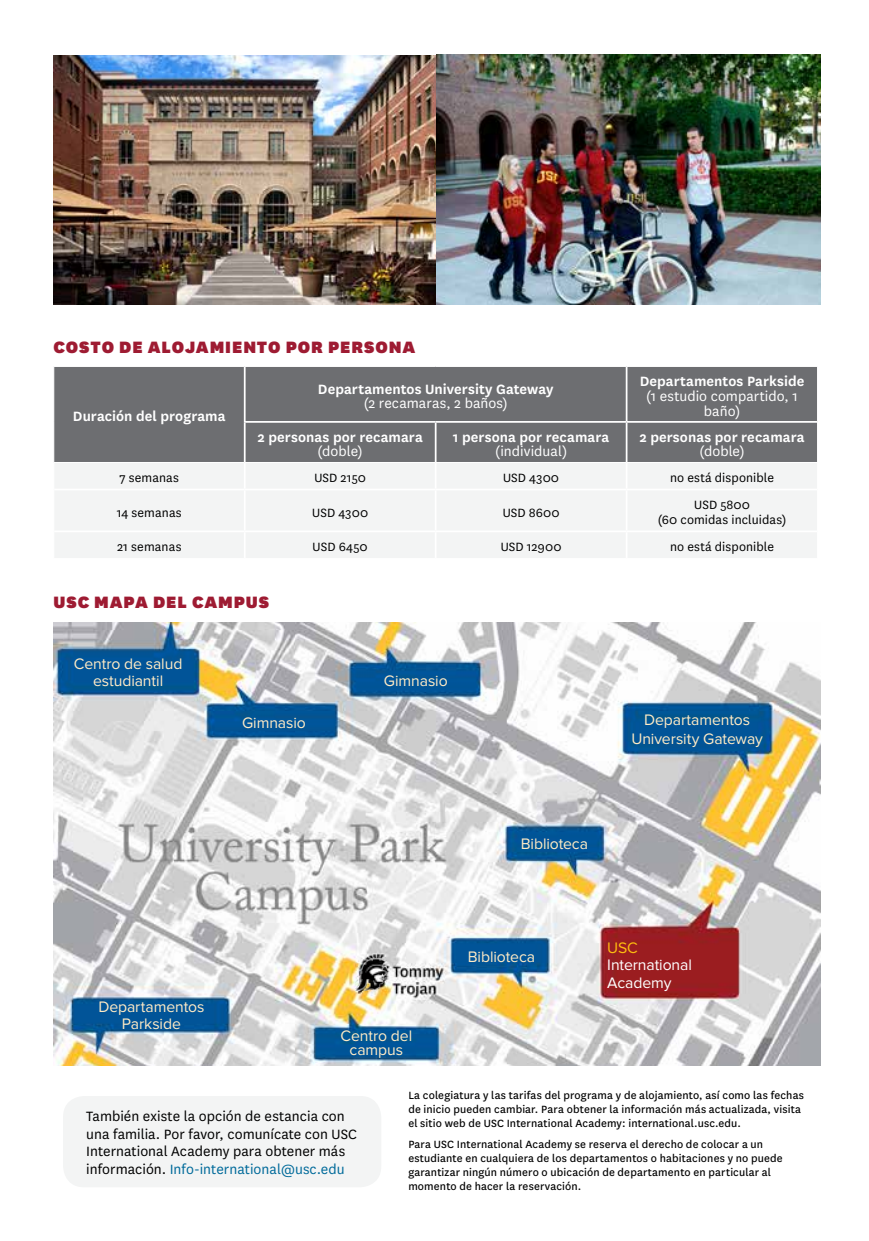
<style>
.page{position:relative;width:869px;height:1241px;background:#fff}
.page>*{position:absolute;margin:0;border:0;box-sizing:border-box;transform-origin:0 0}
.t1{font:900 19.25px "National";letter-spacing:.05em;color:#9e1b32}
.t2{font:15.75px/17.5px "National";letter-spacing:.005em;color:#000}
.t3{font:600 15.75px "National";letter-spacing:.005em;color:#fff}
.t4{font:15.75px/17.5px "Proxima Nova";letter-spacing:-.005em;color:#ffebc5;text-align:center}
.t5{font:15.75px/14.9px "National";letter-spacing:.005em;color:#fff;text-align:center}
.t6{font:15.75px/17.5px "Proxima Nova";letter-spacing:-.005em;color:#fff}
.t7{font:15.75px "Proxima Nova";color:#febe10}
.t8{font:14px/14.9px "National";letter-spacing:.01em;color:#000;text-align:center}
.t9{font:12.25px/14px "National";letter-spacing:.01em;color:#000}
.s1{color:#006a9a}
</style>
<div class="page">
<div style="left:63px;top:1095px;width:318px;height:91px;background:#f3f4f4;border-radius:21px"></div>
<img style="left:53px;top:55px;width:766px;height:249px">
<div style="left:54px;top:367px;width:762px;height:95px;background:#6d6e71"></div>
<hr style="left:244px;top:367px;width:1px;height:54px;background:#fff">
<hr style="left:625px;top:367px;width:2px;height:54px;background:#fff">
<hr style="left:244px;top:421px;width:191px;height:1px;background:#fff">
<hr style="left:244px;top:422px;width:1px;height:40px;background:#fff">
<hr style="left:435px;top:421px;width:191px;height:1px;background:#fff">
<hr style="left:434px;top:422px;width:2px;height:40px;background:#fff">
<hr style="left:626px;top:421px;width:190px;height:1px;background:#fff">
<hr style="left:625px;top:422px;width:2px;height:40px;background:#fff">
<div style="left:55px;top:463px;width:762px;height:95px;background:#f3f4f4"></div>
<img style="left:53px;top:622px;width:766px;height:443px">
<img style="left:355px;top:958px;width:31px;height:32px">
<h1 class="t1" style="left:53px;top:334px;width:363px">COSTO DE ALOJAMIENTO POR PERSONA</h1>
<p class="t3" style="left:73px;top:405px;width:154px">Duración del programa</p>
<p class="t3" style="left:318px;top:378px;width:237px">Departamentos University Gateway</p>
<p class="t5" style="left:363px;top:395px;width:145px">(2 recamaras, 2 baños)</p>
<p class="t3" style="left:257px;top:425px;width:167px">2 personas por recamara</p>
<p class="t5" style="left:317px;top:443px;width:47px">(doble)</p>
<p class="t3" style="left:453px;top:425px;width:158px">1 persona por recamara</p>
<p class="t5" style="left:495px;top:443px;width:74px">(individual)</p>
<p class="t3" style="left:639px;top:370px;width:166px">Departamentos Parkside</p>
<p class="t5" style="left:646px;top:388px;width:153px">(1 estudio compartido, 1 baño)</p>
<p class="t3" style="left:639px;top:425px;width:167px">2 personas por recamara</p>
<p class="t5" style="left:699px;top:443px;width:47px">(doble)</p>
<p class="t8" style="left:119px;top:469px;width:61px">7 semanas</p>
<p class="t8" style="left:314px;top:469px;width:53px">USD 2150</p>
<p class="t8" style="left:503px;top:469px;width:57px">USD 4300</p>
<p class="t8" style="left:669px;top:469px;width:105px">no está disponible</p>
<p class="t8" style="left:117px;top:504px;width:66px">14 semanas</p>
<p class="t8" style="left:312px;top:504px;width:57px">USD 4300</p>
<p class="t8" style="left:502px;top:504px;width:58px">USD 8600</p>
<p class="t8" style="left:657px;top:496px;width:130px">USD 5800<br>(60 comidas incluidas)</p>
<p class="t8" style="left:117px;top:538px;width:66px">21 semanas</p>
<p class="t8" style="left:312px;top:538px;width:57px">USD 6450</p>
<p class="t8" style="left:500px;top:538px;width:62px">USD 12900</p>
<p class="t8" style="left:669px;top:538px;width:105px">no está disponible</p>
<h1 class="t1" style="left:53px;top:588px;width:217px">USC MAPA DEL CAMPUS</h1>
<p class="t4" style="left:74px;top:655px;width:110px">Centro de salud estudiantil</p>
<p class="t4" style="left:242px;top:714px;width:65px">Gimnasio</p>
<p class="t4" style="left:384px;top:672px;width:65px">Gimnasio</p>
<p class="t4" style="left:520px;top:834px;width:69px">Biblioteca</p>
<p class="t4" style="left:631px;top:710px;width:133px;line-height:18.9px">Departamentos<br>University Gateway</p>
<p class="t4" style="left:98px;top:997px;width:107px">Departamentos<br>Parkside</p>
<p class="t4" style="left:340px;top:1028px;width:73px;line-height:14px">Centro del campus</p>
<p class="t4" style="left:467px;top:947px;width:69px">Biblioteca</p>
<p class="t7" style="left:607px;top:938px;width:32px">USC</p>
<p class="t6" style="left:607px;top:956px;width:86px">International<br>Academy</p>
<p class="t2" style="left:86px;top:1106px;width:272px">También existe la opción de estancia con una familia. Por favor, comunícate con USC International Academy para obtener más información. <span class="s1">Info-international@usc.edu</span></p>
<p class="t9" style="left:408px;top:1087px;width:397px">La colegiatura y las tarifas del programa y de alojamiento, así como las fechas de inicio pueden cambiar. Para obtener la información más actualizada, visita el sitio web de USC International Academy: international.usc.edu.</p>
<p class="t9" style="left:408px;top:1136px;width:376px">Para USC International Academy se reserva el derecho de colocar a un estudiante en cualquiera de los departamentos o habitaciones y no puede garantizar ningún número o ubicación de departamento en particular al momento de hacer la reservación.</p>
</div>
